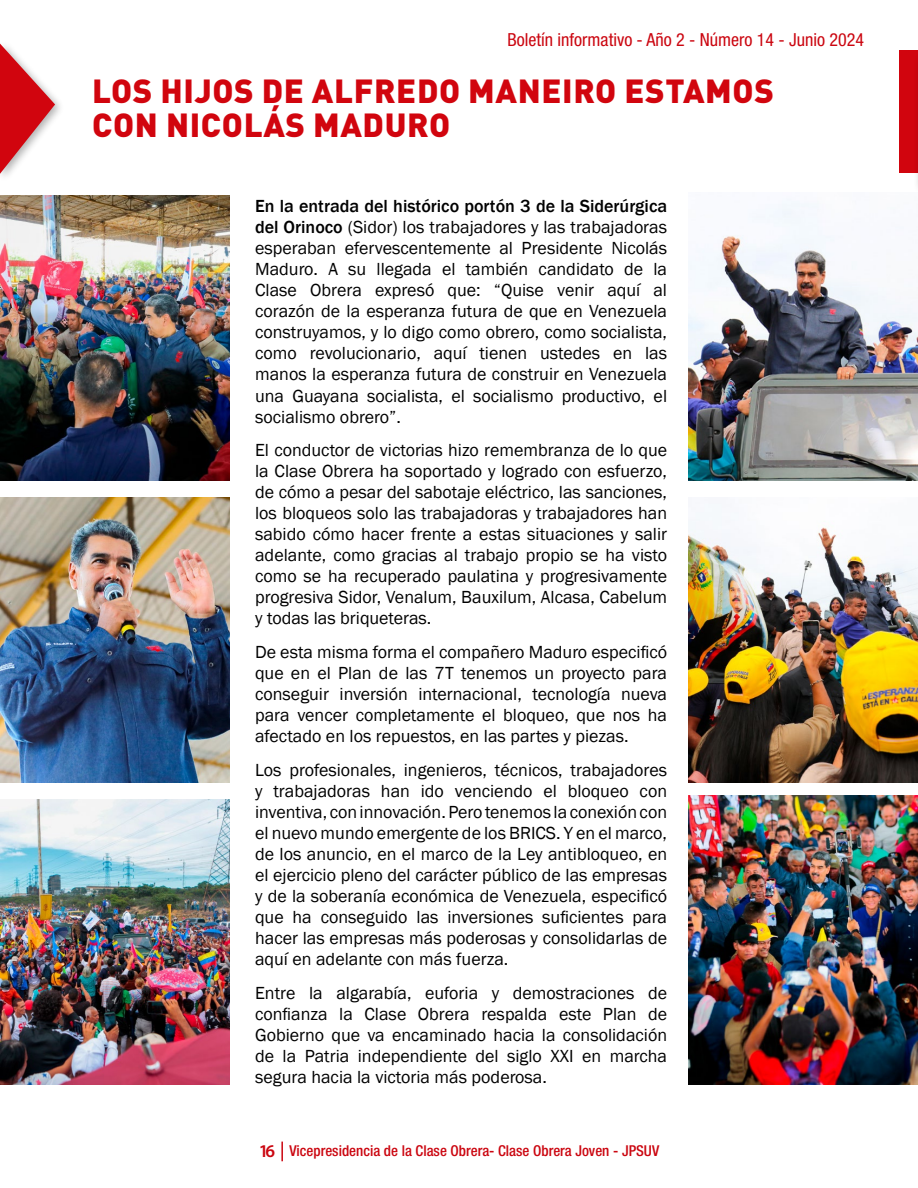
<style>
.page{position:relative;width:918px;height:1188px;background:#fff}
.page>*{position:absolute;margin:0;border:0;box-sizing:border-box;transform-origin:0 0}
.t1{font:900 33px/34.5px "DIN Pro";letter-spacing:.02em;color:#d1050e}
.t2{font:18px/21px "Franklin Gothic";color:#000;text-align:justify}
.t3{font:condensed 18px "Helvetica Neue LT Std";color:#cb0610}
.t4{font:500 condensed 15px "Helvetica Neue";color:#cb0610}
.s1{font-weight:500}
.s2{font-family:"Myriad Pro";font-weight:600;font-stretch:normal;font-size:18px}
</style>
<div class="page">
<svg style="left:281px;top:1142px;width:2px;height:19px"></svg>
<svg style="left:0;top:44px;width:55px;height:130px"></svg>
<img style="left:0;top:196px;width:229px;height:285px">
<img style="left:689px;top:201px;width:229px;height:280px">
<img style="left:0;top:497px;width:229px;height:286px">
<img style="left:689px;top:519px;width:229px;height:264px">
<img style="left:0;top:799px;width:229px;height:286px">
<img style="left:689px;top:796px;width:229px;height:289px">
<div style="left:899px;top:50px;width:19px;height:122px;background:#d1050e"></div>
<div style="left:913px;top:52px;width:5px;height:144px;background:#000;opacity:.31"></div>
<svg style="left:917px;top:56px;width:1px;height:130px"></svg>
<p class="t3" style="left:508px;top:29px;width:358px">Boletín informativo - Año 2 - Número 14 - Junio 2024</p>
<h1 class="t1" style="left:92px;top:69px;width:683px">LOS HIJOS DE ALFREDO MANEIRO ESTAMOS<br>CON NICOLÁS MADURO</h1>
<p class="t2" style="left:255px;top:196px;width:414px"><span class="s1">En la entrada del histórico portón 3 de la Siderúrgica del Orinoco</span> (Sidor) los trabajadores y las trabajadoras esperaban efervescentemente al Presidente Nicolás Maduro. A su llegada el también candidato de la Clase Obrera expresó que: “Quise venir aquí al corazón de la esperanza futura de que en Venezuela construyamos, y lo digo como obrero, como socialista, como revolucionario, aquí tienen ustedes en las manos la esperanza futura de construir en Venezuela una Guayana socialista, el socialismo productivo, el socialismo obrero”.</p>
<p class="t2" style="left:255px;top:440px;width:414px">El conductor de victorias hizo remembranza de lo que la Clase Obrera ha soportado y logrado con esfuerzo, de cómo a pesar del sabotaje eléctrico, las sanciones, los bloqueos solo las trabajadoras y trabajadores han sabido cómo hacer frente a estas situaciones y salir adelante, como gracias al trabajo propio se ha visto como se ha recuperado paulatina y progresivamente progresiva Sidor, Venalum, Bauxilum, Alcasa, Cabelum y todas las briqueteras.</p>
<p class="t2" style="left:255px;top:642px;width:414px">De esta misma forma el compañero Maduro especificó que en el Plan de las 7T tenemos un proyecto para conseguir inversión internacional, tecnología nueva para vencer completamente el bloqueo, que nos ha afectado en los repuestos, en las partes y piezas.</p>
<p class="t2" style="left:255px;top:760px;width:414px">Los profesionales, ingenieros, técnicos, trabajadores y trabajadoras han ido venciendo el bloqueo con inventiva, con innovación. Pero tenemos la conexión con el nuevo mundo emergente de los BRICS. Y en el marco, de los anuncio, en el marco de la Ley antibloqueo, en el ejercicio pleno del carácter público de las empresas y de la soberanía económica de Venezuela, especificó que ha conseguido las inversiones suficientes para hacer las empresas más poderosas y consolidarlas de aquí en adelante con más fuerza.</p>
<p class="t2" style="left:255px;top:983px;width:414px">Entre la algarabía, euforia y demostraciones de confianza la Clase Obrera respalda este Plan de Gobierno que va encaminado hacia la consolidación de la Patria independiente del siglo XXI en marcha segura hacia la victoria más poderosa.</p>
<p class="t4" style="left:259px;top:1142px;width:402px"><span class="s2">16</span> Vicepresidencia de la Clase Obrera- Clase Obrera Joven - JPSUV</p>
</div>
